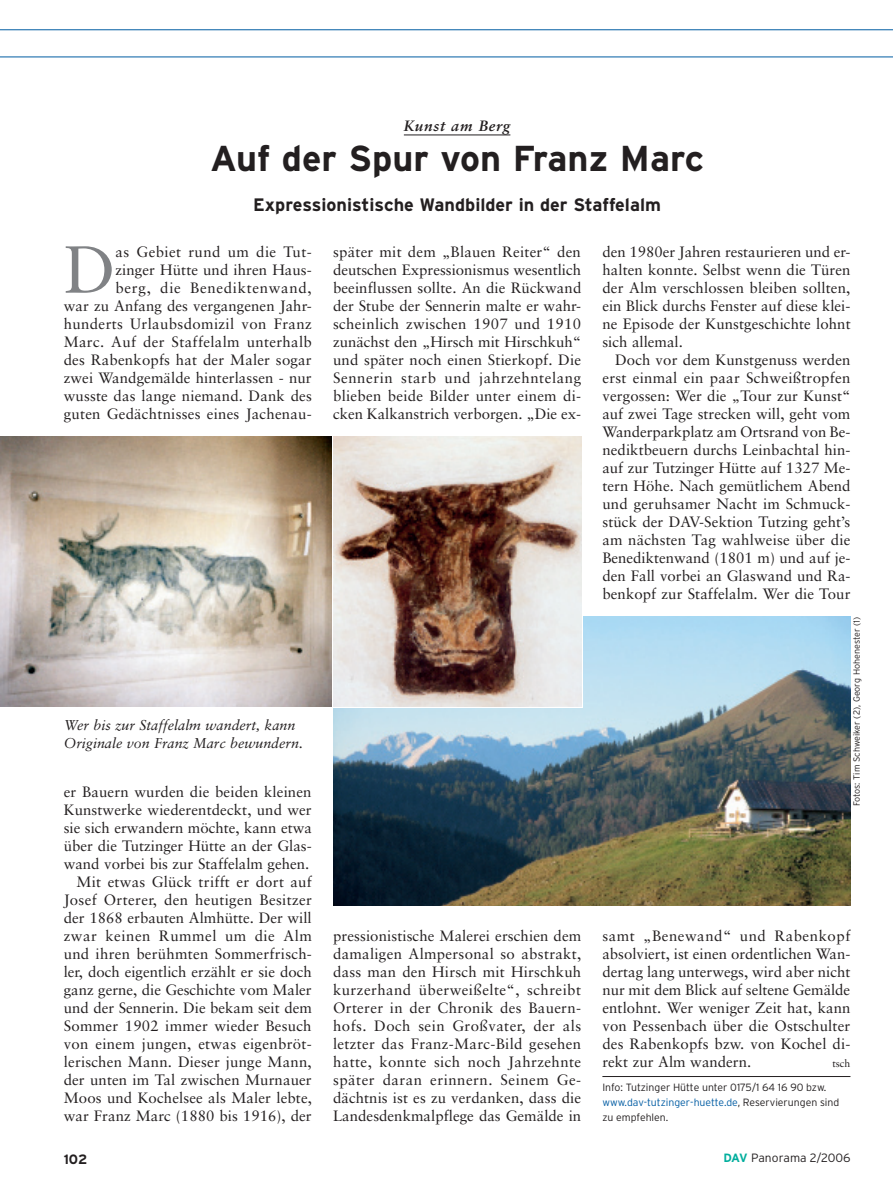
<style>
.page{position:relative;width:893px;height:1191px;background:#fff}
.page>*{position:absolute;margin:0;border:0;box-sizing:border-box;transform-origin:0 0}
.t1{font:66.6px "Sabon";color:#808285}
.t2{font:700 36px "Interstate";color:#231f20}
.t3{font:700 18px "Interstate";color:#231f20}
.t4{font:15px/18px "Sabon";letter-spacing:.005em;color:#231f20;text-align:justify}
.t5{font:italic 700 15px "Sabon";letter-spacing:.05em;color:#231f20}
.t6{font:italic 14.25px/18px "Sabon";color:#231f20}
.t7{font:700 13.5px "Interstate";color:#231f20}
.t8{font:300 12px "Interstate";letter-spacing:.005em;color:#231f20}
.t9{font:300 10.5px/15px "Interstate";color:#231f20}
.t10{font:10.5px "Sabon";color:#231f20}
.t11{font:300 9px "Interstate";color:#231f20}
.s1{color:#015ca3}
.s2{font-weight:700;color:#00ae9d}
</style>
<div class="page">
<hr style="left:0;top:57px;width:893px;height:1px;background:#015ca3">
<hr style="left:0;top:29px;width:893px;height:1px;background:#015ca3">
<hr style="left:404px;top:135px;width:106px;height:1px;background:#231f20">
<hr style="left:602px;top:1076px;width:248px;height:1px;background:#231f20">
<img style="left:333px;top:617px;width:517px;height:288px">
<img style="left:0;top:437px;width:581px;height:270px">
<p class="t5" style="left:404px;top:116px;width:108px">Kunst am Berg</p>
<h2 class="t2" style="left:210px;top:138px;width:496px">Auf der Spur von Franz Marc</h2>
<p class="t3" style="left:253px;top:194px;width:409px">Expressionistische Wandbilder in der Staffelalm</p>
<p class="t4" style="left:602px;top:242px;width:250px">den 1980er Jahren restaurieren und er&shy;halten konnte. Selbst wenn die Türen der Alm verschlossen bleiben sollten, ein Blick durchs Fenster auf diese klei&shy;ne Episode der Kunstgeschichte lohnt sich allemal.</p>
<p class="t4" style="left:602px;top:350px;width:250px;text-indent:13px">Doch vor dem Kunstgenuss werden erst einmal ein paar Schweißtropfen vergossen: Wer die „Tour zur Kunst“ auf zwei Tage strecken will, geht vom Wanderparkplatz am Ortsrand von Be&shy;nediktbeuern durchs Leinbachtal hin&shy;auf zur Tutzinger Hütte auf 1327 Me&shy;tern Höhe. Nach gemütlichem Abend und geruhsamer Nacht im Schmuck&shy;stück der DAV-Sektion Tutzing geht’s am nächsten Tag wahlweise über die Benediktenwand (1801 m) und auf je&shy;den Fall vorbei an Glaswand und Ra&shy;benkopf zur Staffelalm. Wer die Tour</p>
<p class="t4" style="left:333px;top:242px;width:250px">später mit dem „Blauen Reiter“ den deutschen Expressionismus wesentlich beeinflussen sollte. An die Rückwand der Stube der Sennerin malte er wahr&shy;scheinlich zwischen 1907 und 1910 zunächst den „Hirsch mit Hirschkuh“ und später noch einen Stierkopf. Die Sennerin starb und jahrzehntelang blieben beide Bilder unter einem di&shy;cken Kalkanstrich verborgen. „Die ex-</p>
<p class="t4" style="left:64px;top:242px;width:250px;text-align:right">as Gebiet rund um die Tut-<br>zinger Hütte und ihren Haus-<br>berg, die Benediktenwand,<br>war zu Anfang des vergangenen Jahr&shy;hunderts Urlaubsdomizil von Franz<br>Marc. Auf der Staffelalm unterhalb des Rabenkopfs hat der Maler sogar zwei Wandgemälde hinterlassen - nur wusste das lange niemand. Dank des guten Gedächtnisses eines Jachenau-</p>
<h1 class="t1" style="left:64px;top:230px;width:53px">D</h1>
<p class="t6" style="left:64px;top:715px;width:241px">Wer bis zur Staffelalm wandert, kann<br>Originale von Franz Marc bewundern.</p>
<p class="t4" style="left:64px;top:782px;width:250px;text-align:right">er Bauern wurden die beiden kleinen Kunstwerke wiederentdeckt, und wer sie sich erwandern möchte, kann etwa über die Tutzinger Hütte an der Glas&shy;wand vorbei bis zur Staffelalm gehen.<br>Mit etwas Glück trifft er dort auf Josef Orterer, den heutigen Besitzer der 1868 erbauten Almhütte. Der will zwar keinen Rummel um die Alm und ihren berühmten Sommerfrisch&shy;ler, doch eigentlich erzählt er sie doch ganz gerne, die Geschichte vom Maler und der Sennerin. Die bekam seit dem Sommer 1902 immer wieder Besuch von einem jungen, etwas eigenbröt&shy;lerischen Mann. Dieser junge Mann, der unten im Tal zwischen Murnauer Moos und Kochelsee als Maler lebte, war Franz Marc (1880 bis 1916), der</p>
<p class="t4" style="left:333px;top:926px;width:250px">pressionistische Malerei erschien dem damaligen Almpersonal so abstrakt, dass man den Hirsch mit Hirschkuh kurzerhand überweißelte“, schreibt Orterer in der Chronik des Bauern&shy;hofs. Doch sein Großvater, der als letzter das Franz-Marc-Bild gesehen hatte, konnte sich noch Jahrzehnte später daran erinnern. Seinem Ge&shy;dächtnis ist es zu verdanken, dass die Landesdenkmalpflege das Gemälde in</p>
<p class="t11" style="left:852px;top:806px;width:191px;rotate:-90deg">Fotos: Tim Schweiker (2), Georg Hohenester (1)</p>
<p class="t4" style="left:602px;top:926px;width:250px">samt „Benewand“ und Rabenkopf absolviert, ist einen ordentlichen Wan&shy;dertag lang unterwegs, wird aber nicht nur mit dem Blick auf seltene Gemälde entlohnt. Wer weniger Zeit hat, kann von Pessenbach über die Ostschulter des Rabenkopfs bzw. von Kochel di&shy;rekt zur Alm wandern.</p>
<p class="t10" style="left:832px;top:1057px;width:20px">tsch</p>
<p class="t9" style="left:602px;top:1080px;width:238px">Info: Tutzinger Hütte unter 0175/1 64 16 90 bzw. <span class="s1">www.dav-tutzinger-huette.de</span>, Reservierungen sind zu empfehlen.</p>
<p class="t7" style="left:64px;top:1151px;width:25px">102</p>
<p class="t8" style="left:723px;top:1151px;width:129px"><span class="s2">DAV</span> Panorama 2/2006</p>
</div>
